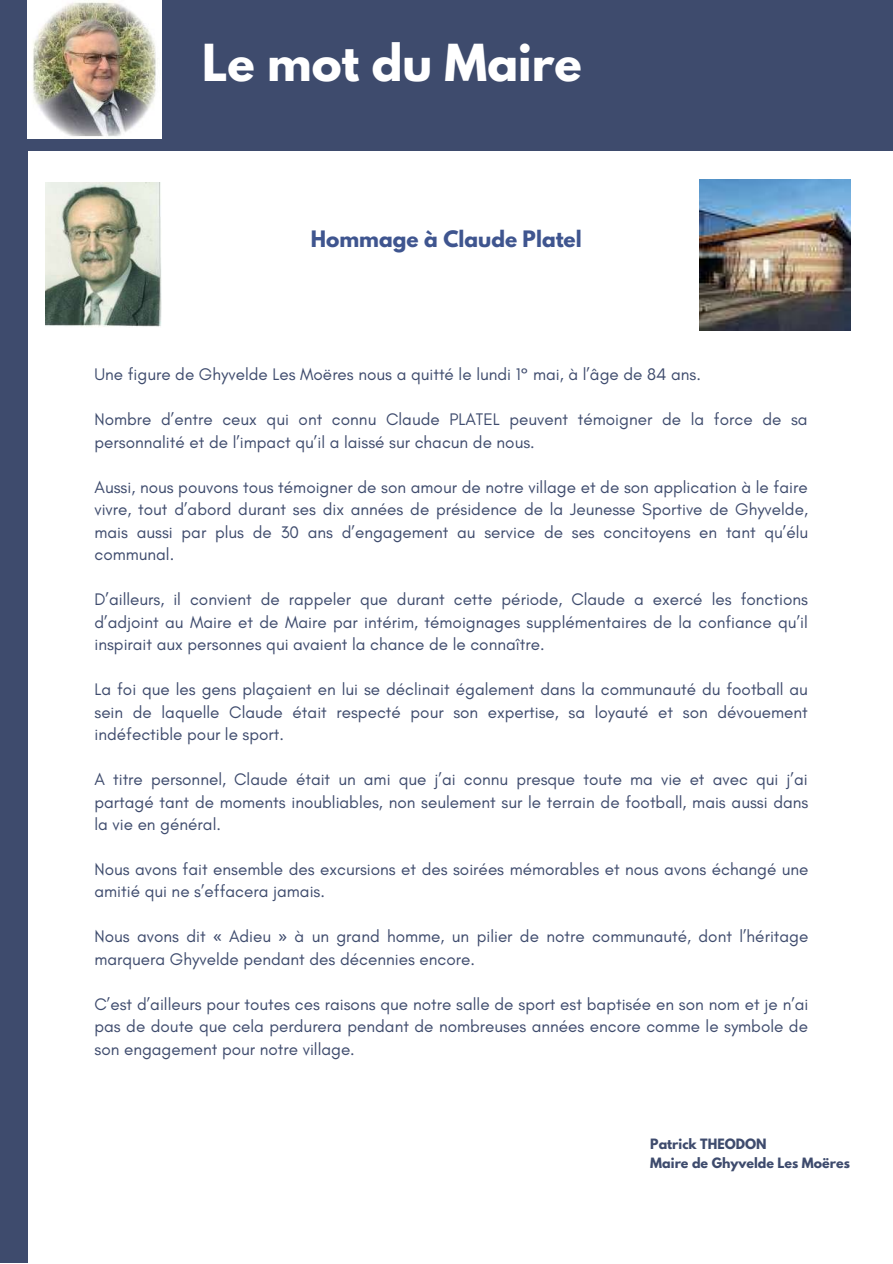
<style>
.page{position:relative;width:893px;height:1264px;background:#fff}
.page>*{position:absolute;margin:0;border:0;box-sizing:border-box;transform-origin:0 0}
.t1{font:700 45.15px "League Spartan";color:#fff}
.t2{font:700 20.1px "League Spartan";color:#3f558f}
.t3{font:17.1px/22.5px "Glacial Indifference";color:#3e4b6d;text-align:justify}
.t4{font:700 12.6px/18.9px "League Spartan";color:#3e4b6d}
.s1{font-family:"Noto Sans"}
</style>
<div class="page">
<div style="left:0;top:0;width:892px;height:150px;background:#3e4b6d"></div>
<div style="left:0;top:0;width:27px;height:1262px;background:#3e4b6d"></div>
<img style="left:27px;top:0;width:134px;height:138px">
<img style="left:46px;top:182px;width:115px;height:145px">
<img style="left:699px;top:179px;width:151px;height:151px">
<h1 class="t1" style="left:202px;top:40px;width:381px">Le mot du Maire</h1>
<p class="t2" style="left:311px;top:229px;width:272px">Hommage à Claude Platel</p>
<p class="t3" style="left:94px;top:363px;width:608px">Une figure de Ghyvelde Les Moëres nous a quitté le lundi 1° mai, à l’âge de 84 ans.</p>
<p class="t3" style="left:94px;top:408px;width:714px">Nombre d’entre ceux qui ont connu Claude PLATEL peuvent témoigner de la force de sa personnalité et de l’impact qu’il a laissé sur chacun de nous.</p>
<p class="t3" style="left:94px;top:475px;width:715px">Aussi, nous pouvons tous témoigner de son amour de notre village et de son application à le faire vivre, tout d’abord durant ses dix années de présidence de la Jeunesse Sportive de Ghyvelde, mais aussi par plus de 30 ans d’engagement au service de ses concitoyens en tant qu’élu communal.</p>
<p class="t3" style="left:94px;top:588px;width:715px">D’ailleurs, il convient de rappeler que durant cette période, Claude a exercé les fonctions d’adjoint au Maire et de Maire par intérim, témoignages supplémentaires de la confiance qu’il inspirait aux personnes qui avaient la chance de le connaître.</p>
<p class="t3" style="left:94px;top:677px;width:715px">La foi que les gens plaçaient en lui se déclinait également dans la communauté du football au sein de laquelle Claude était respecté pour son expertise, sa loyauté et son dévouement indéfectible pour le sport.</p>
<p class="t3" style="left:94px;top:767px;width:715px">A titre personnel, Claude était un ami que j’ai connu presque toute ma vie et avec qui j’ai partagé tant de moments inoubliables, non seulement sur le terrain de football, mais aussi dans la vie en général.</p>
<p class="t3" style="left:94px;top:857px;width:715px">Nous avons fait ensemble des excursions et des soirées mémorables et nous avons échangé une amitié qui ne s’effacera jamais.</p>
<p class="t3" style="left:94px;top:925px;width:715px">Nous avons dit <span class="s1">«</span> Adieu <span class="s1">»</span> à un grand homme, un pilier de notre communauté, dont l’héritage marquera Ghyvelde pendant des décennies encore.</p>
<p class="t3" style="left:94px;top:992px;width:715px">C’est d’ailleurs pour toutes ces raisons que notre salle de sport est baptisée en son nom et je n’ai pas de doute que cela perdurera pendant de nombreuses années encore comme le symbole de son engagement pour notre village.</p>
<p class="t4" style="left:650px;top:1135px;width:201px">Patrick THEODON<br>Maire de Ghyvelde Les Moëres</p>
</div>
